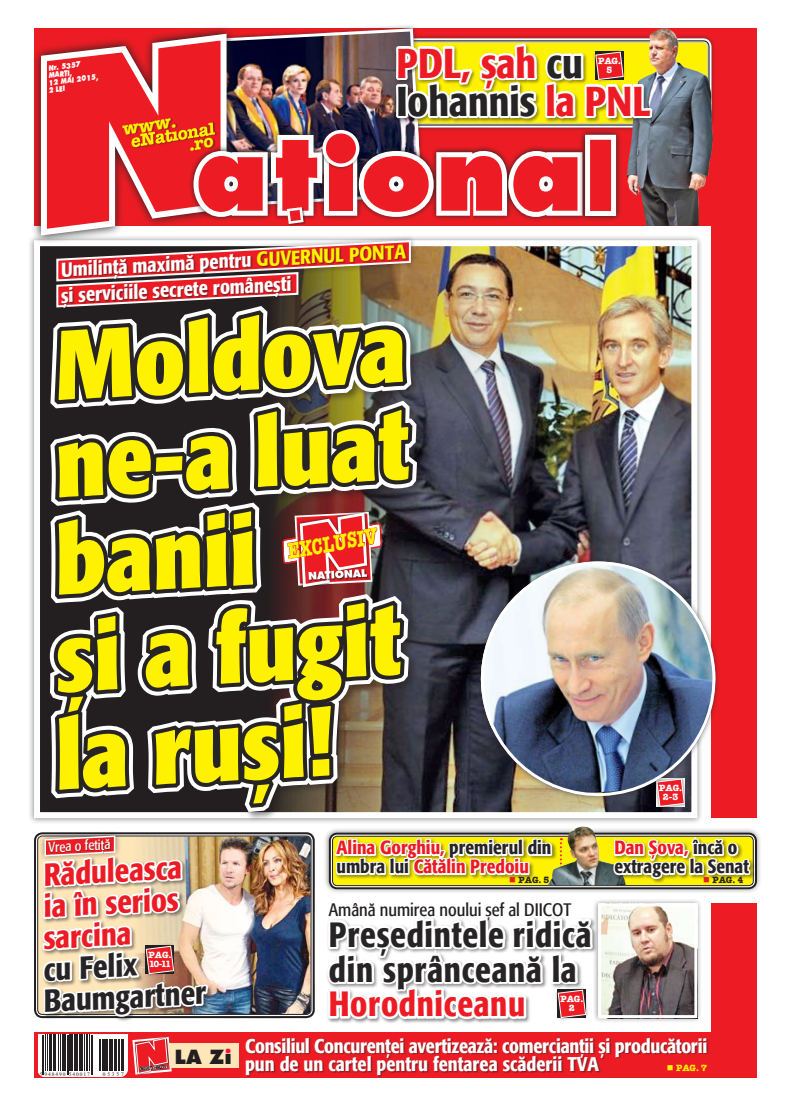
<style>
.page{position:relative;width:791px;height:1106px;background:#fff}
.page>*{position:absolute;margin:0;border:0;box-sizing:border-box;transform-origin:0 0}
.t1{font:100.7px "Futura Extra Bold Rom";color:#ed1c24}
.t2{font:700 condensed 97.3px/97.3px "R Formata";color:#fff200}
.t3{font:500 condensed 41.5px/38px "R Formata";color:#ed1c24}
.t4{font:500 condensed 34.9px/34.8px "R Formata";letter-spacing:.02em;color:#272425}
.t5{font:500 condensed 34.9px "R Formata";letter-spacing:.02em;color:#ed1c24}
.t6{font:500 condensed 31.6px/31.6px "R Formata";color:#ed1c24}
.t7{font:500 condensed 31.6px/31.6px "R Formata";color:#272425}
.t8{font:22.2px "American Type Writer Bold Rom";color:#fff200;scale:.73 1}
.t9{font:500 condensed 20px/26px "R Formata";color:#fff}
.t10{font:500 condensed 19.8px/18.3px "R Formata";letter-spacing:-.015em;color:#fff}
.t11{font:19.1px "Futura Extra Bold Rom";color:#231f20}
.t12{font:500 condensed 19px/19px "R Formata";color:#ed1c24}
.t13{font:500 condensed 19px/19px "R Formata";color:#272425}
.t14{font:18px "R Formata Condensed";color:#231f20}
.t15{font:17.6px "American Type Writer Bold Rom";color:#fff200}
.t16{font:14px "R Formata Condensed";color:#fff}
.t17{font:9px/9px "American Type Writer Bold Rom";color:#fff;text-align:center}
.t18{font:9px "American Type Writer Bold Rom";color:#272425}
.t19{font:9px "American Type Writer Bold Rom";color:#fff200}
.t20{font:7.3px/7.3px "Futura Extra Bold Rom";color:#fff;scale:.8 1}
.t21{font:5.5px "Times New Roman";letter-spacing:.18em;color:#231f20}
.s1{color:#272425}
.s2{font-size:70.7px}
.s3{color:#fff200}
.s4{color:#ed1c24}
</style>
<div class="page">
<div style="left:712px;top:28px;width:45px;height:790px;background:#ed1c24"></div>
<div style="left:712px;top:903px;width:45px;height:174px;background:#ed1c24"></div>
<div style="left:323px;top:827px;width:468px;height:102px;background:#231f20;opacity:.5"></div>
<svg style="left:31px;top:28px;width:6px;height:222px"></svg>
<div style="left:612px;top:835px;width:179px;height:62px;background:#231f20;opacity:.5"></div>
<img style="left:37px;top:25px;width:716px;height:1053px">
<p class="t20" style="left:45px;top:65px;width:65px;text-indent:3px;rotate:-7deg">Nr. 5357 marţi,<br>12 mai 2015,<br>2 LEI</p>
<p class="t15" style="left:121px;top:119px;width:56px;rotate:-9deg">www.</p>
<h3 class="t3" style="left:396px;top:45px;width:232px">PDL, șah <span class="s1">cu<br>Iohannis</span> la PNL</h3>
<p class="t17" style="left:598px;top:56px;width:24px">PAG.<br>5</p>
<h1 class="t1" style="left:195px;top:111px;width:389px">at<span class="s2">I</span>ona</h1>
<p class="t9" style="left:59px;top:257px;width:336px;rotate:-3deg">Umilinţă maximă pentru <span class="s3">Guv er nul Ponta </span>şi serviciile secrete româneşti</p>
<h2 class="t2" style="left:31px;top:320px;width:372px;rotate:-3deg">Moldova ne-a luat banii<br>şi a fugit la ruşi!</h2>
<p class="t8" style="left:285px;top:537px;width:126px;rotate:-10deg">EXCLUSIV</p>
<p class="t17" style="left:659px;top:783px;width:24px">PAG.<br>2-3</p>
<p class="t16" style="left:48px;top:839px;width:64px;rotate:-3deg">Vrea o fetiță</p>
<h3 class="t6" style="left:39px;top:859px;width:143px;rotate:-3deg">Răduleasca ia în serios sarcina</h3>
<h3 class="t7" style="left:41px;top:954px;width:164px;rotate:-3deg">cu Felix<br>Baumgartner</h3>
<p class="t17" style="left:148px;top:950px;width:24px;text-align:left">PAG.<br>10-11</p>
<p class="t21" style="left:40px;top:1070px;width:52px">5 948490 540017</p>
<p class="t21" style="left:103px;top:1070px;width:22px">05238537</p>
<p class="t11" style="left:175px;top:1045px;width:58px">LA Zi</p>
<p class="t12" style="left:336px;top:838px;width:216px">Alina Gorghiu, <span class="s1">premierul din umbra lui</span> Cătălin Predoiu</p>
<p class="t18" style="left:509px;top:873px;width:42px"><span class="s4">■</span> PAG. 5</p>
<p class="t18" style="left:703px;top:873px;width:42px"><span class="s4">■</span> PAG. 4</p>
<p class="t13" style="left:614px;top:838px;width:136px"><span class="s4">Dan Șova,</span> încă o extragere la Senat</p>
<p class="t14" style="left:329px;top:899px;width:244px">Amână numirea noului şef al DIICOT</p>
<h3 class="t4" style="left:329px;top:918px;width:264px">Președintele ridică din sprânceană la</h3>
<h3 class="t5" style="left:329px;top:984px;width:198px">Horodniceanu</h3>
<p class="t17" style="left:560px;top:994px;width:24px">PAG.<br>2</p>
<p class="t10" style="left:245px;top:1037px;width:464px">Consiliul Concurenței avertizează: comercianții și producătorii pun de un cartel pentru fentarea scăderii TVA</p>
<p class="t19" style="left:667px;top:1062px;width:42px">■ PAG. 7</p>
</div>
